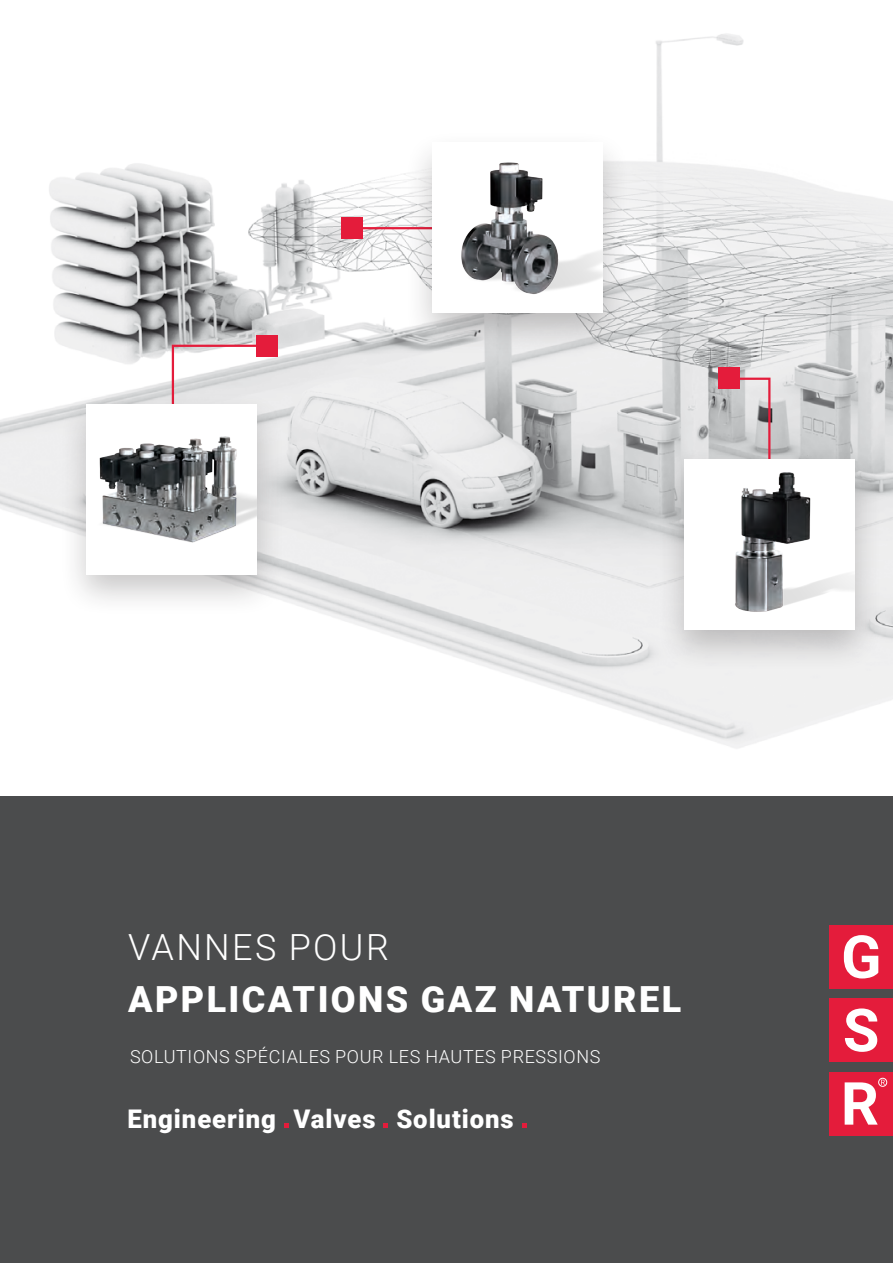
<style>
.page{position:relative;width:893px;height:1263px;background:#4b4c4d}
.page>*{position:absolute;margin:0;border:0;box-sizing:border-box;transform-origin:0 0}
.t1{font:900 36px "Roboto";letter-spacing:.065em;color:#fff}
.t2{font:300 36px "Roboto";letter-spacing:.065em;color:#fff}
.t3{font:900 25.65px "Roboto";letter-spacing:.035em;color:#fff}
.t4{font:300 18px "Roboto";letter-spacing:.035em;color:#fff}
</style>
<div class="page">
<svg style="left:284px;top:1123px;width:4px;height:5px"></svg>
<svg style="left:384px;top:1123px;width:4px;height:5px"></svg>
<svg style="left:522px;top:1123px;width:4px;height:5px"></svg>
<div style="left:829px;top:925px;width:64px;height:64px;background:#e41c3b"></div>
<svg style="left:844px;top:935px;width:34px;height:43px"></svg>
<div style="left:829px;top:998px;width:64px;height:64px;background:#e41c3b"></div>
<svg style="left:845px;top:1008px;width:32px;height:44px"></svg>
<div style="left:829px;top:1071px;width:64px;height:64px;background:#e41c3b"></div>
<div style="left:878px;top:1078px;width:9px;height:8px;border:1px solid #fff;border-radius:50%"></div>
<svg style="left:845px;top:1080px;width:40px;height:45px"></svg>
<img style="left:0;top:0;width:893px;height:795px">
<div style="left:719px;top:368px;width:21px;height:21px;background:#e41c3b"></div>
<div style="left:256px;top:335px;width:21px;height:21px;background:#e41c3b"></div>
<div style="left:341px;top:217px;width:21px;height:22px;background:#e41c3b"></div>
<svg style="left:718px;top:376px;width:54px;height:70px;background:#c9afb4"></svg>
<svg style="left:171px;top:343px;width:106px;height:48px;background:#e8d1d5"></svg>
<svg style="left:341px;top:158px;width:63px;height:72px;background:#f5e5e8"></svg>
<div style="left:656px;top:446px;width:227px;height:227px;background:#231f20;opacity:.25"></div>
<img style="left:684px;top:460px;width:170px;height:170px">
<div style="left:58px;top:391px;width:227px;height:226px;background:#231f20;opacity:.25"></div>
<div style="left:87px;top:404px;width:170px;height:170px;background:#fff"></div>
<img style="left:99px;top:436px;width:158px;height:107px">
<div style="left:404px;top:129px;width:227px;height:227px;background:#231f20;opacity:.25"></div>
<img style="left:432px;top:143px;width:170px;height:170px">
<div style="left:275px;top:90px;width:76px;height:53px;background:#fff"></div>
<div style="left:858px;top:11px;width:35px;height:53px;background:#fff"></div>
<div style="left:218px;top:122px;width:49px;height:53px;background:#fff"></div>
<h1 class="t2" style="left:128px;top:922px;width:262px">VANNES POUR</h1>
<h1 class="t1" style="left:128px;top:974px;width:554px">APPLICATIONS GAZ NATUREL</h1>
<p class="t4" style="left:130px;top:1044px;width:472px">SOLUTIONS SPÉCIALES POUR LES HAUTES PRESSIONS</p>
<h2 class="t3" style="left:128px;top:1101px;width:388px">Engineering Valves Solutions</h2>
</div>
